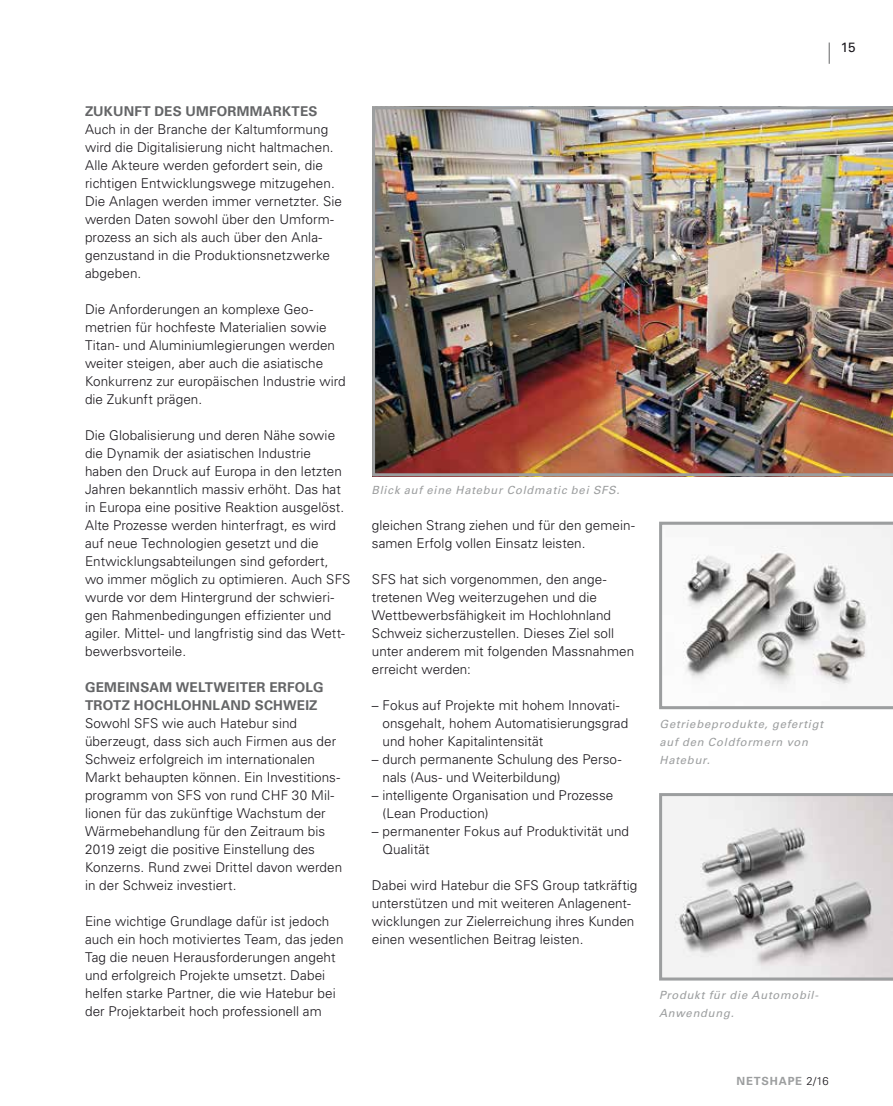
<style>
.page{position:relative;width:893px;height:1106px;background:#fff}
.page>*{position:absolute;margin:0;border:0;box-sizing:border-box;transform-origin:0 0}
.t1{font:300 13.5px/18px "Univers LT Std";letter-spacing:.005em;color:#1a171c}
.t2{font:700 13.5px/18px "Univers LT Std";letter-spacing:.015em;color:#646567}
.t3{font:13.5px "Univers LT Std";color:#1a171c}
.t4{font:italic 11.25px/18px "Univers LT Std";letter-spacing:.065em;color:#9c9e9f}
.t5{font:700 11.25px "Univers LT Std";letter-spacing:.07em;color:#9c9e9f}
.s1{font-weight:300;color:#1a171c}
</style>
<div class="page">
<svg style="left:829px;top:43px;width:1px;height:21px"></svg>
<svg style="left:659px;top:793px;width:234px;height:187px"></svg>
<img style="left:372px;top:106px;width:521px;height:370px">
<svg style="left:659px;top:522px;width:234px;height:187px"></svg>
<p class="t2" style="left:85px;top:102px;width:234px">ZUKUNFT DES UMFORMMARKTES</p>
<p class="t1" style="left:85px;top:120px;width:258px">Auch in der Branche der Kaltumformung wird die Digitalisierung nicht haltmachen.<br>Alle Akteure werden gefordert sein, die richtigen Entwicklungswege mitzugehen.<br>Die Anlagen werden immer vernetzter. Sie werden Daten sowohl über den Umform&shy;prozess an sich als auch über den Anla&shy;genzustand in die Produktionsnetzwerke abgeben.</p>
<p class="t1" style="left:85px;top:300px;width:262px">Die Anforderungen an komplexe Geo&shy;metrien für hochfeste Materialien sowie Titan- und Aluminiumlegierungen werden weiter steigen, aber auch die asiatische Konkurrenz zur europäischen Industrie wird die Zukunft prägen.</p>
<p class="t1" style="left:85px;top:426px;width:267px">Die Globalisierung und deren Nähe sowie die Dynamik der asiatischen Industrie haben den Druck auf Europa in den letzten Jahren bekanntlich massiv erhöht. Das hat in Europa eine positive Reaktion ausgelöst.<br>Alte Prozesse werden hinterfragt, es wird auf neue Technologien gesetzt und die Entwicklungsabteilungen sind gefordert, wo immer möglich zu optimieren. Auch SFS wurde vor dem Hintergrund der schwieri&shy;gen Rahmenbedingungen effizienter und agiler. Mittel- und langfristig sind das Wett&shy;bewerbsvorteile.</p>
<p class="t2" style="left:85px;top:678px;width:240px">GEMEINSAM WELTWEITER ERFOLG<br>TROTZ HOCHLOHNLAND SCHWEIZ</p>
<p class="t1" style="left:85px;top:714px;width:259px">Sowohl SFS wie auch Hatebur sind überzeugt, dass sich auch Firmen aus der Schweiz erfolgreich im internationalen Markt behaupten können. Ein Investitions&shy;programm von SFS von rund CHF 30 Mil&shy;lionen für das zukünftige Wachstum der Wärmebehandlung für den Zeitraum bis 2019 zeigt die positive Einstellung des Konzerns. Rund zwei Drittel davon werden in der Schweiz investiert.</p>
<p class="t1" style="left:85px;top:912px;width:260px">Eine wichtige Grundlage dafür ist jedoch auch ein hoch motiviertes Team, das jeden Tag die neuen Herausforderungen angeht und erfolgreich Projekte umsetzt. Dabei helfen starke Partner, die wie Hatebur bei der Projektarbeit hoch professionell am</p>
<p class="t4" style="left:371px;top:481px;width:250px">Blick auf eine Hatebur Coldmatic bei SFS.</p>
<p class="t1" style="left:372px;top:516px;width:264px">gleichen Strang ziehen und für den gemein&shy;samen Erfolg vollen Einsatz leisten.</p>
<p class="t1" style="left:372px;top:570px;width:264px">SFS hat sich vorgenommen, den ange&shy;tretenen Weg weiterzugehen und die Wettbewerbsfähigkeit im Hochlohnland Schweiz sicherzustellen. Dieses Ziel soll unter anderem mit folgenden Massnahmen erreicht werden:</p>
<p class="t1" style="left:382px;top:696px;width:247px;text-indent:-11px">– Fokus auf Projekte mit hohem Innovati&shy;onsgehalt, hohem Automatisierungsgrad und hoher Kapitalintensität</p>
<p class="t1" style="left:382px;top:750px;width:241px;text-indent:-11px">– durch permanente Schulung des Perso&shy;nals (Aus- und Weiterbildung)</p>
<p class="t1" style="left:382px;top:786px;width:232px;text-indent:-11px">– intelligente Organisation und Prozesse (Lean Production)</p>
<p class="t1" style="left:382px;top:822px;width:248px;text-indent:-11px">– permanenter Fokus auf Produktivität und<br>Qualität</p>
<p class="t1" style="left:372px;top:876px;width:267px">Dabei wird Hatebur die SFS Group tatkräftig unterstützen und mit weiteren Anlagenent&shy;wicklungen zur Zielerreichung ihres Kunden einen wesentlichen Beitrag leisten.</p>
<p class="t3" style="left:841px;top:40px;width:16px">15</p>
<p class="t4" style="left:659px;top:715px;width:165px">Getriebeprodukte, gefertigt auf den Coldformern von<br>Hatebur.</p>
<p class="t4" style="left:659px;top:985px;width:161px">Produkt für die Automobil-<br>Anwendung.</p>
<p class="t5" style="left:736px;top:1074px;width:94px">NETSHAPE <span class="s1">2/16</span></p>
</div>
